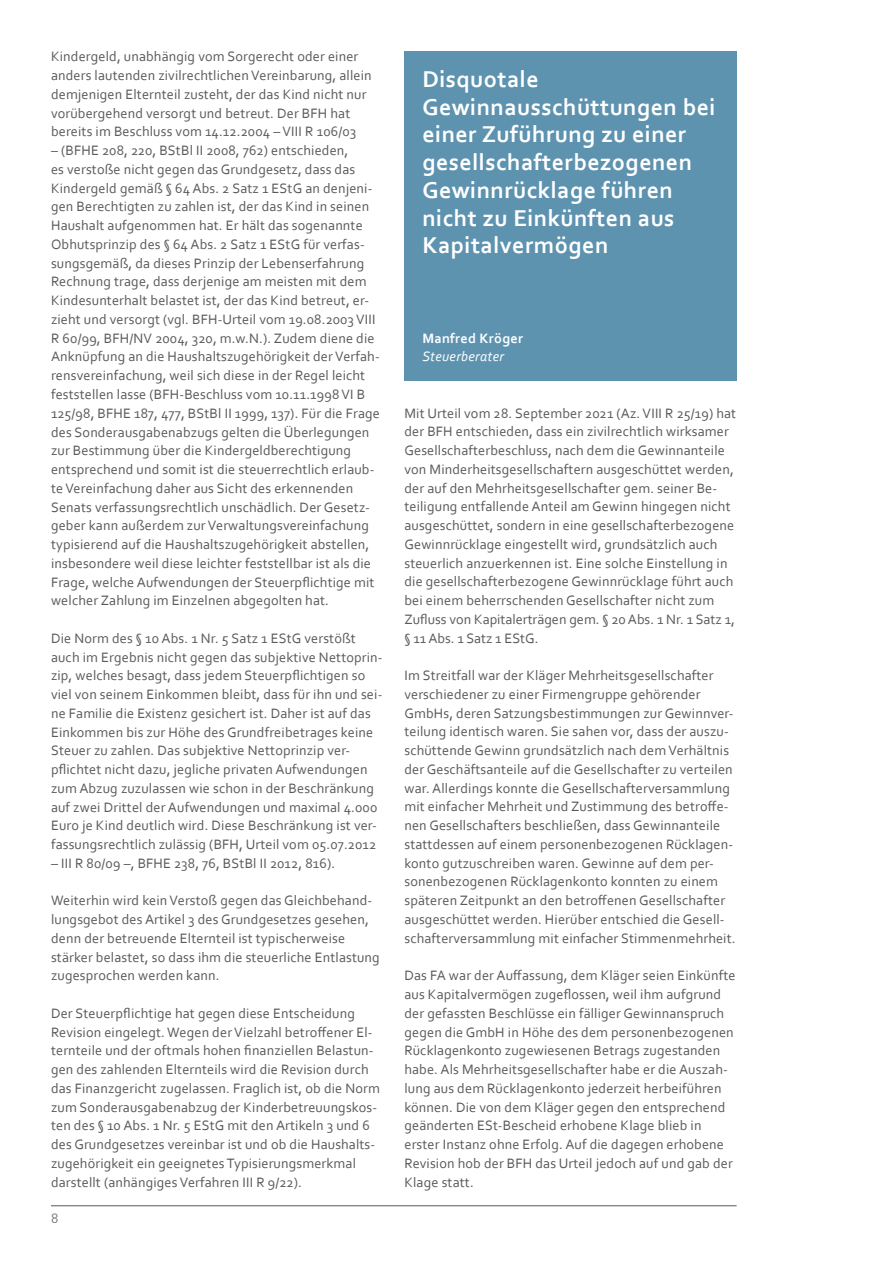
<style>
.page{position:relative;width:893px;height:1263px;background:#fff}
.page>*{position:absolute;margin:0;border:0;box-sizing:border-box;transform-origin:0 0}
.t1{font:700 24px/27.8px "Corbel";letter-spacing:.02em;color:#fff}
.t2{font:14.25px/18.8px "Corbel";letter-spacing:.01em;color:#57595b}
.t3{font:700 14.25px "Corbel";letter-spacing:.02em;color:#fff}
.t4{font:italic 14.25px "Corbel";letter-spacing:.02em;color:#fff}
.t5{font:14.25px "Corbel";color:#787a7c}
</style>
<div class="page">
<hr style="left:51px;top:1205px;width:686px;height:1px;background:#57595b">
<div style="left:404px;top:51px;width:333px;height:329px;background:#5e93b0"></div>
<p class="t2" style="left:51px;top:47px;width:322px">Kindergeld, unabhängig vom Sorgerecht oder einer anders lautenden zivilrechtlichen Vereinbarung, allein demjenigen Elternteil zusteht, der das Kind nicht nur vorübergehend versorgt und betreut. Der BFH hat bereits im Beschluss vom 14.12.2004 – VIII R 106/03</p>
<p class="t2" style="left:51px;top:141px;width:330px">– (BFHE 208, 220, BStBl II 2008, 762) entschieden,<br>es verstoße nicht gegen das Grundgesetz, dass das Kindergeld gemäß § 64 Abs. 2 Satz 1 EStG an denjeni&shy;gen Berechtigten zu zahlen ist, der das Kind in seinen Haushalt aufgenommen hat. Er hält das sogenannte Obhutsprinzip des § 64 Abs. 2 Satz 1 EStG für verfas&shy;sungsgemäß, da dieses Prinzip der Lebenserfahrung Rechnung trage, dass derjenige am meisten mit dem Kindesunterhalt belastet ist, der das Kind betreut, er&shy;zieht und versorgt (vgl. BFH-Urteil vom 19.08.2003 VIII R 60/99, BFH/NV 2004, 320, m.w.N.). Zudem diene die Anknüpfung an die Haushaltszugehörigkeit der Verfah&shy;rensvereinfachung, weil sich diese in der Regel leicht feststellen lasse (BFH-Beschluss vom 10.11.1998 VI B 125/98, BFHE 187, 477, BStBl II 1999, 137). Für die Frage des Sonderausgabenabzugs gelten die Überlegungen zur Bestimmung über die Kindergeldberechtigung entsprechend und somit ist die steuerrechtlich erlaub&shy;te Vereinfachung daher aus Sicht des erkennenden Senats verfassungsrechtlich unschädlich. Der Gesetz&shy;geber kann außerdem zur Verwaltungsvereinfachung typisierend auf die Haushaltszugehörigkeit abstellen, insbesondere weil diese leichter feststellbar ist als die Frage, welche Aufwendungen der Steuerpflichtige mit welcher Zahlung im Einzelnen abgegolten hat.</p>
<p class="t2" style="left:51px;top:628px;width:333px">Die Norm des § 10 Abs. 1 Nr. 5 Satz 1 EStG verstößt auch im Ergebnis nicht gegen das subjektive Nettoprin&shy;zip, welches besagt, dass jedem Steuerpflichtigen so viel von seinem Einkommen bleibt, dass für ihn und sei&shy;ne Familie die Existenz gesichert ist. Daher ist auf das Einkommen bis zur Höhe des Grundfreibetrages keine Steuer zu zahlen. Das subjektive Nettoprinzip ver&shy;pflichtet nicht dazu, jegliche privaten Aufwendungen zum Abzug zuzulassen wie schon in der Beschränkung auf zwei Drittel der Aufwendungen und maximal 4.000<br>Euro je Kind deutlich wird. Diese Beschränkung ist ver&shy;fassungsrechtlich zulässig (BFH, Urteil vom 05.07.2012</p>
<p class="t2" style="left:51px;top:853px;width:286px">– III R 80/09 –, BFHE 238, 76, BStBl II 2012, 816).</p>
<p class="t2" style="left:51px;top:891px;width:330px">Weiterhin wird kein Verstoß gegen das Gleichbehand&shy;lungsgebot des Artikel 3 des Grundgesetzes gesehen, denn der betreuende Elternteil ist typischerweise stärker belastet, so dass ihm die steuerliche Entlastung zugesprochen werden kann.</p>
<p class="t2" style="left:51px;top:1003px;width:330px">Der Steuerpflichtige hat gegen diese Entscheidung Revision eingelegt. Wegen der Vielzahl betroffener El&shy;ternteile und der oftmals hohen finanziellen Belastun&shy;gen des zahlenden Elternteils wird die Revision durch das Finanzgericht zugelassen. Fraglich ist, ob die Norm zum Sonderausgabenabzug der Kinderbetreuungskos&shy;ten des § 10 Abs. 1 Nr. 5 EStG mit den Artikeln 3 und 6 des Grundgesetzes vereinbar ist und ob die Haushalts&shy;zugehörigkeit ein geeignetes Typisierungsmerkmal darstellt (anhängiges Verfahren III R 9/22).</p>
<p class="t5" style="left:51px;top:1209px;width:9px">8</p>
<h1 class="t1" style="left:422px;top:64px;width:294px">Disquotale<br>Gewinnausschüttungen bei einer Zuführung zu einer gesellschafterbezogenen<br>Gewinnrücklage führen nicht zu Einkünften aus<br>Kapitalvermögen</h1>
<p class="t3" style="left:422px;top:329px;width:102px">M anfred Kröger</p>
<p class="t4" style="left:422px;top:348px;width:83px">Steuerberater</p>
<p class="t2" style="left:404px;top:403px;width:333px">Mit Urteil vom 28. September 2021 (Az. VIII R 25/19) hat der BFH entschieden, dass ein zivilrechtlich wirksamer Gesellschafterbeschluss, nach dem die Gewinnanteile von Minderheitsgesellschaftern ausgeschüttet werden, der auf den Mehrheitsgesellschafter gem. seiner Be&shy;teiligung entfallende Anteil am Gewinn hingegen nicht ausgeschüttet, sondern in eine gesellschafterbezogene Gewinnrücklage eingestellt wird, grundsätzlich auch steuerlich anzuerkennen ist. Eine solche Einstellung in die gesellschafterbezogene Gewinnrücklage führt auch bei einem beherrschenden Gesellschafter nicht zum Zufluss von Kapitalerträgen gem. § 20 Abs. 1 Nr. 1 Satz 1, § 11 Abs. 1 Satz 1 EStG.</p>
<p class="t2" style="left:404px;top:666px;width:333px">Im Streitfall war der Kläger Mehrheitsgesellschafter verschiedener zu einer Firmengruppe gehörender GmbHs, deren Satzungsbestimmungen zur Gewinnver&shy;teilung identisch waren. Sie sahen vor, dass der auszu&shy;schüttende Gewinn grundsätzlich nach dem Verhältnis der Geschäftsanteile auf die Gesellschafter zu verteilen war. Allerdings konnte die Gesellschafterversammlung mit einfacher Mehrheit und Zustimmung des betroffe&shy;nen Gesellschafters beschließen, dass Gewinnanteile stattdessen auf einem personenbezogenen Rücklagen&shy;konto gutzuschreiben waren. Gewinne auf dem per&shy;sonenbezogenen Rücklagenkonto konnten zu einem späteren Zeitpunkt an den betroffenen Gesellschafter ausgeschüttet werden. Hierüber entschied die Gesell&shy;schafterversammlung mit einfacher Stimmenmehrheit.</p>
<p class="t2" style="left:404px;top:966px;width:333px">Das FA war der Auffassung, dem Kläger seien Einkünfte aus Kapitalvermögen zugeflossen, weil ihm aufgrund der gefassten Beschlüsse ein fälliger Gewinnanspruch gegen die GmbH in Höhe des dem personenbezogenen Rücklagenkonto zugewiesenen Betrags zugestanden habe. Als Mehrheitsgesellschafter habe er die Auszah&shy;lung aus dem Rücklagenkonto jederzeit herbeiführen können. Die von dem Kläger gegen den entsprechend geänderten ESt-Bescheid erhobene Klage blieb in erster Instanz ohne Erfolg. Auf die dagegen erhobene Revision hob der BFH das Urteil jedoch auf und gab der Klage statt.</p>
</div>
